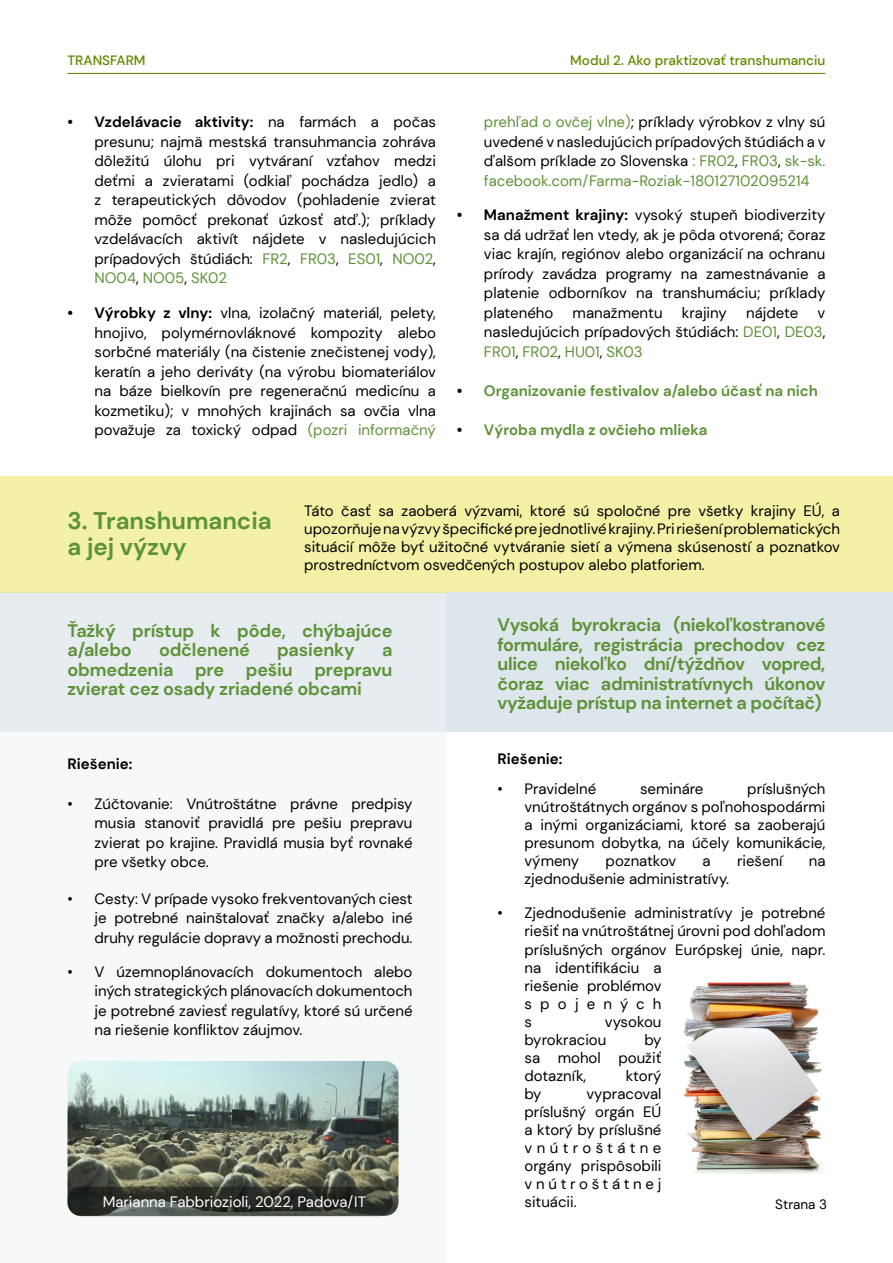
<style>
.page{position:relative;width:893px;height:1263px;background:#fff}
.page>*{position:absolute;margin:0;border:0;box-sizing:border-box;transform-origin:0 0}
.t1{font:700 24px/25.5px "DM Sans";color:#5e9238}
.t2{font:700 18px/19.5px "DM Sans";letter-spacing:-.01em;color:#5e9238;text-align:justify}
.t3{font:15px/19.5px "DM Sans";color:#000;text-align:justify}
.t4{font:700 15px "DM Sans";color:#5e9238}
.t5{font:15px "DM Sans";color:#fff}
.t6{font:700 15px "DM Sans";color:#000}
.t7{font:500 13.5px "DM Sans";color:#648a00}
.t8{font:13.5px "DM Sans";color:#000}
.s1{font-weight:700}
.s2{color:#5e9238}
.s3{color:#000}
</style>
<div class="page">
<div style="left:0;top:593px;width:446px;height:670px;background:#f7f9f9"></div>
<div style="left:0;top:593px;width:893px;height:139px;background:#e5ebee"></div>
<div style="left:0;top:476px;width:893px;height:117px;background:#f2f1a6"></div>
<div style="left:446px;top:593px;width:447px;height:139px;background:#dde6eb"></div>
<hr style="left:68px;top:73px;width:757px;height:1px;background:#648a00">
<img style="left:68px;top:1061px;width:330px;height:155px">
<img style="left:683px;top:982px;width:139px;height:191px">
<svg style="left:68px;top:1186px;width:324px;height:30px;background:#343830"></svg>
<p class="t7" style="left:67px;top:52px;width:80px">TRANSFARM</p>
<p class="t3" style="left:94px;top:112px;width:343px;text-indent:-27px"><span class="s1">• Vzdelávacie aktivity:</span> na farmách a počas presunu; najmä mestská transuhmancia zohráva dôležitú úlohu pri vytváraní vzťahov medzi deťmi a zvieratami (odkiaľ pochádza jedlo) a z terapeutických dôvodov (pohladenie zvierat môže pomôcť prekonať úzkosť atď.); príklady vzdelávacích aktivít nájdete v nasledujúcich prípadových štúdiách: <span class="s2">FR2</span>, <span class="s2">FR03</span>, <span class="s2">ES01</span>, <span class="s2">NO02</span>, <span class="s2">NO04</span>, <span class="s2">NO05</span>, <span class="s2">SK02</span></p>
<p class="t3" style="left:94px;top:303px;width:343px;text-indent:-27px"><span class="s1">• Výrobky z vlny:</span> vlna, izolačný materiál, pelety, hnojivo, polymérnovláknové kompozity alebo sorbčné materiály (na čistenie znečistenej vody), keratín a jeho deriváty (na výrobu biomateriálov na báze bielkovín pre regeneračnú medicínu a kozmetiku); v mnohých krajinách sa ovčia vlna považuje za toxický odpad <span class="s2">(pozri informačný</span></p>
<p class="t7" style="left:570px;top:52px;width:257px">Modul 2. Ako praktizovať transhumanciu</p>
<p class="t3" style="left:484px;top:112px;width:343px"><span class="s2">prehľad o ovčej vlne)</span>; príklady výrobkov z vlny sú uvedené v nasledujúcich prípadových štúdiách a v ďalšom príklade zo Slovenska <span class="s2">: FR02</span>, <span class="s2">FR03</span>, <span class="s2">sk-sk. facebook.com/Farma-Roziak-180127102095214</span></p>
<p class="t3" style="left:484px;top:205px;width:343px;text-indent:-27px"><span class="s1">• Manažment krajiny:</span> vysoký stupeň biodiverzity sa dá udržať len vtedy, ak je pôda otvorená; čoraz viac krajín, regiónov alebo organizácií na ochranu prírody zavádza programy na zamestnávanie a platenie odborníkov na transhumáciu; príklady plateného</p>
<p class="t3" style="left:573px;top:303px;width:91px">manažmentu</p>
<p class="t3" style="left:682px;top:303px;width:47px">krajiny</p>
<p class="t3" style="left:746px;top:303px;width:54px">nájdete</p>
<p class="t3" style="left:484px;top:303px;width:343px;text-indent:334px">v nasledujúcich prípadových štúdiách: <span class="s2">DE01</span>, <span class="s2">DE03</span>, <span class="s2">FR01</span>, <span class="s2">FR02</span>, <span class="s2">HU01</span>, <span class="s2">SK03</span></p>
<p class="t4" style="left:457px;top:382px;width:362px"><span class="s3">•</span> Organizovanie festivalov a/alebo účasť na nich</p>
<p class="t4" style="left:457px;top:421px;width:252px"><span class="s3">•</span> Výroba mydla z ovčieho mlieka</p>
<h1 class="t1" style="left:68px;top:508px;width:206px">3. Transhumancia a jej výzvy</h1>
<p class="t3" style="left:304px;top:501px;width:537px;line-height:18px">Táto časť sa zaoberá výzvami, ktoré sú spoločné pre všetky krajiny EÚ, a upozorňuje na výzvy špecifické pre jednotlivé krajiny. Pri riešení problematických situácií môže byť užitočné vytváranie sietí a výmena skúseností a poznatkov prostredníctvom osvedčených postupov alebo platforiem.</p>
<p class="t2" style="left:68px;top:620px;width:326px">Ťažký prístup k pôde, chýbajúce a/alebo</p>
<p class="t2" style="left:159px;top:640px;width:92px">odčlenené</p>
<p class="t2" style="left:277px;top:640px;width:79px">pasienky</p>
<p class="t2" style="left:68px;top:640px;width:326px;text-indent:315px">a obmedzenia pre pešiu prepravu zvierat cez osady zriadené obcami</p>
<p class="t2" style="left:497px;top:615px;width:329px">Vysoká byrokracia (niekoľkostranové formuláre, registrácia prechodov cez ulice niekoľko dní/týždňov vopred, čoraz viac administratívnych úkonov vyžaduje prístup na internet a počítač)</p>
<p class="t6" style="left:68px;top:755px;width:66px">Riešenie:</p>
<p class="t6" style="left:497px;top:749px;width:66px">Riešenie:</p>
<p class="t3" style="left:95px;top:794px;width:320px;text-indent:-27px">• Zúčtovanie: Vnútroštátne právne predpisy musia stanoviť pravidlá pre pešiu prepravu zvierat po krajine. Pravidlá musia byť rovnaké pre všetky obce.</p>
<p class="t3" style="left:95px;top:889px;width:320px;text-indent:-27px">• Cesty: V prípade vysoko frekventovaných ciest je potrebné nainštalovať značky a/alebo iné druhy regulácie dopravy a možnosti prechodu.</p>
<p class="t3" style="left:95px;top:961px;width:320px;text-indent:-27px">• V územnoplánovacích dokumentoch alebo iných strategických plánovacích dokumentoch je potrebné zaviesť regulatívy, ktoré sú určené na riešenie konfliktov záujmov.</p>
<p class="t5" style="left:103px;top:1192px;width:265px">Marianna Fabbriozioli, 2022, Padova/IT</p>
<p class="t3" style="left:497px;top:779px;width:100px">• Pravidelné</p>
<p class="t3" style="left:640px;top:779px;width:65px">semináre</p>
<p class="t3" style="left:524px;top:780px;width:302px;line-height:18px;text-indent:223px">príslušných vnútroštátnych orgánov s poľnohospodármi a inými organizáciami, ktoré sa zaoberajú presunom dobytka, na účely komunikácie, výmeny</p>
<p class="t3" style="left:606px;top:851px;width:72px">poznatkov</p>
<p class="t3" style="left:703px;top:851px;width:10px">a</p>
<p class="t3" style="left:737px;top:851px;width:47px">riešení</p>
<p class="t3" style="left:809px;top:851px;width:18px">na</p>
<p class="t3" style="left:524px;top:869px;width:206px">zjednodušenie administratívy.</p>
<p class="t3" style="left:524px;top:904px;width:302px;line-height:18px;text-align:left;text-indent:-27px">• Zjednodušenie administratívy je potrebné riešiť na vnútroštátnej úrovni pod dohľadom príslušných orgánov Európskej únie, napr. na identifikáciu a<br>riešenie problémov<br>spojených<br>s</p>
<p class="t3" style="left:524px;top:1012px;width:138px;line-height:18px;text-indent:80px">vysokou byrokraciou</p>
<p class="t3" style="left:524px;top:1030px;width:138px;line-height:18px;text-indent:120px">by sa mohol použiť dotazník,</p>
<p class="t3" style="left:626px;top:1065px;width:37px">ktorý</p>
<p class="t3" style="left:524px;top:1084px;width:138px;line-height:18px;text-indent:62px">vypracoval príslušný orgán EÚ a ktorý by príslušné vnútroštátne orgány prispôsobili vnútroštátnej situácii.</p>
<p class="t3" style="left:524px;top:1083px;width:19px">by</p>
<p class="t8" style="left:775px;top:1196px;width:53px">Strana 3</p>
</div>
